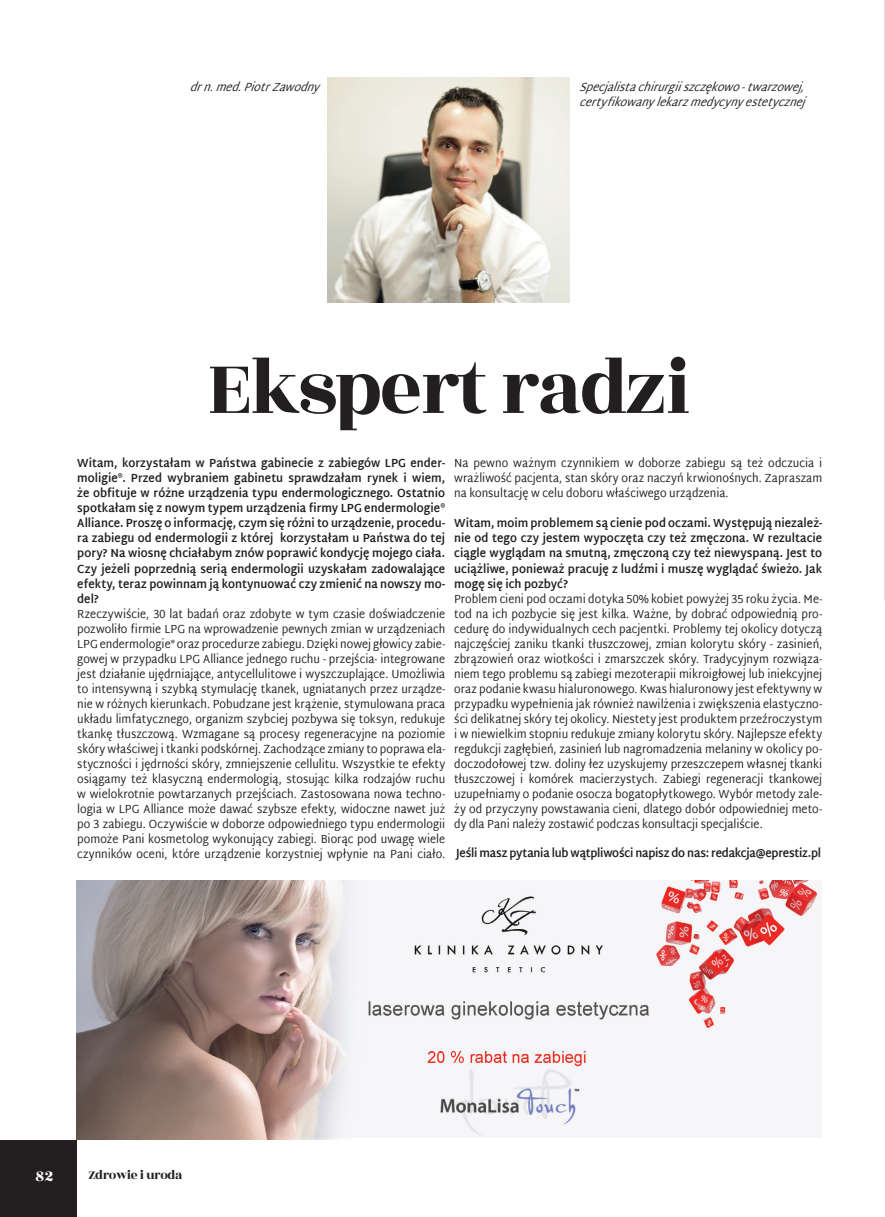
<style>
.page{position:relative;width:885px;height:1217px;background:#fff}
.page>*{position:absolute;margin:0;border:0;box-sizing:border-box;transform-origin:0 0}
.t1{font:82.5px "Rozha One";letter-spacing:-.03em;color:#231f20}
.t2{font:16.5px "Rozha One";color:#fff}
.t3{font:13.5px "Rozha One";letter-spacing:-.03em;color:#231f20}
.t4{font:12px/15px "Martel Sans";color:#231f20;text-align:justify;scale:.9 1}
.t5{font:700 12px/15px "Martel Sans";color:#231f20;text-align:justify;scale:.9 1}
.t6{font:italic 12px/15px "Martel Sans";color:#231f20;scale:.9 1}
.t7{font:700 12px "Martel Sans";letter-spacing:-.02em;color:#231f20;scale:.9 1}
</style>
<div class="page">
<img style="left:328px;top:77px;width:242px;height:225px">
<div style="left:0;top:1140px;width:77px;height:76px;background:#231f20"></div>
<svg style="left:884px;top:0;width:1px;height:600px"></svg>
<img style="left:77px;top:880px;width:741px;height:259px">
<p class="t6" style="left:190px;top:79px;width:152px">drn.med.PiotrZawodny</p>
<p class="t6" style="left:579px;top:79px;width:260px">Specjalistachirurgiiszczękowo-twarzowej, certyfikowanylekarzmedycynyestetycznej</p>
<h1 class="t1" style="left:207px;top:330px;width:486px">Ekspert radzi</h1>
<p class="t5" style="left:77px;top:455px;width:410px">Witam, korzystałam w Państwa gabinecie z zabiegów LPG ender&shy;moligie®. Przed wybraniem gabinetu sprawdzałam rynek i wiem, że obfituje w różne urządzenia typu endermologicznego. Ostatnio spotkałam się z nowym typem urządzenia firmy LPG endermologie® Alliance. Proszę o informację, czym się różni to urządzenie, procedu&shy;ra zabiegu od endermologii z której korzystałam u Państwa do tej pory? Na wiosnę chciałabym znów poprawić kondycję mojego ciała.<br>Czy jeżeli poprzednią serią endermologii uzyskałam zadowalające efekty, teraz powinnam ją kontynuować czy zmienić na nowszy mo&shy;del?</p>
<p class="t4" style="left:77px;top:605px;width:410px">Rzeczywiście, 30 lat badań oraz zdobyte w tym czasie doświadczenie pozwoliło firmie LPG na wprowadzenie pewnych zmian w urządzeniach LPG endermologie® oraz procedurze zabiegu. Dzięki nowej głowicy zabie&shy;gowej w przypadku LPG Alliance jednego ruchu - przejścia- integrowane jest działanie ujędrniające, antycellulitowe i wyszczuplające. Umożliwia to intensywną i szybką stymulację tkanek, ugniatanych przez urządze&shy;nie w różnych kierunkach. Pobudzane jest krążenie, stymulowana praca układu limfatycznego, organizm szybciej pozbywa się toksyn, redukuje tkankę tłuszczową. Wzmagane są procesy regeneracyjne na poziomie skóry właściwej i tkanki podskórnej. Zachodzące zmiany to poprawa ela&shy;styczności i jędrności skóry, zmniejszenie cellulitu. Wszystkie te efekty osiągamy też klasyczną endermologią, stosując kilka rodzajów ruchu w wielokrotnie powtarzanych przejściach. Zastosowana nowa techno&shy;logia w LPG Alliance może dawać szybsze efekty, widoczne nawet już po 3 zabiegu. Oczywiście w doborze odpowiedniego typu endermologii pomoże Pani kosmetolog wykonujący zabiegi. Biorąc pod uwagę wiele czynników oceni, które urządzenie korzystniej wpłynie na Pani ciało.</p>
<p class="t4" style="left:454px;top:455px;width:410px">Na pewno ważnym czynnikiem w doborze zabiegu są też odczucia i wrażliwość pacjenta, stan skóry oraz naczyń krwionośnych. Zapraszam na konsultację w celu doboru właściwego urządzenia.</p>
<p class="t5" style="left:454px;top:515px;width:410px">Witam, moim problemem są cienie pod oczami. Występują niezależ&shy;nie od tego czy jestem wypoczęta czy też zmęczona. W rezultacie ciągle wyglądam na smutną, zmęczoną czy też niewyspaną. Jest to uciążliwe, ponieważ pracuję z ludźmi i muszę wyglądać świeżo. Jak mogę się ich pozbyć?</p>
<p class="t4" style="left:454px;top:590px;width:410px">Problem cieni pod oczami dotyka 50% kobiet powyżej 35 roku życia. Me&shy;tod na ich pozbycie się jest kilka. Ważne, by dobrać odpowiednią pro&shy;cedurę do indywidualnych cech pacjentki. Problemy tej okolicy dotyczą najczęściej zaniku tkanki tłuszczowej, zmian kolorytu skóry - zasinień, zbrązowień oraz wiotkości i zmarszczek skóry. Tradycyjnym rozwiąza&shy;niem tego problemu są zabiegi mezoterapii mikroigłowej lub iniekcyjnej oraz podanie kwasu hialuronowego. Kwas hialuronowy jest efektywny w przypadku wypełnienia jak również nawilżenia i zwiększenia elastyczno&shy;ści delikatnej skóry tej okolicy. Niestety jest produktem przeźroczystym i w niewielkim stopniu redukuje zmiany kolorytu skóry. Najlepsze efekty regdukcji zagłębień, zasinień lub nagromadzenia melaniny w okolicy po&shy;doczodołowej tzw. doliny łez uzyskujemy przeszczepem własnej tkanki tłuszczowej i komórek macierzystych. Zabiegi regeneracji tkankowej uzupełniamy o podanie osocza bogatopłytkowego. Wybór metody zale&shy;ży od przyczyny powstawania cieni, dlatego dobór odpowiedniej meto&shy;dy dla Pani należy zostawić podczas konsultacji specjaliście.</p>
<p class="t7" style="left:456px;top:845px;width:407px">Jeśli masz pytania lub wątpliwości napisz do nas: redakcja@eprestiz.pl</p>
<h2 class="t2" style="left:36px;top:1163px;width:19px">82</h2>
<p class="t3" style="left:89px;top:1165px;width:95px">Zdrowie i uroda</p>
</div>
